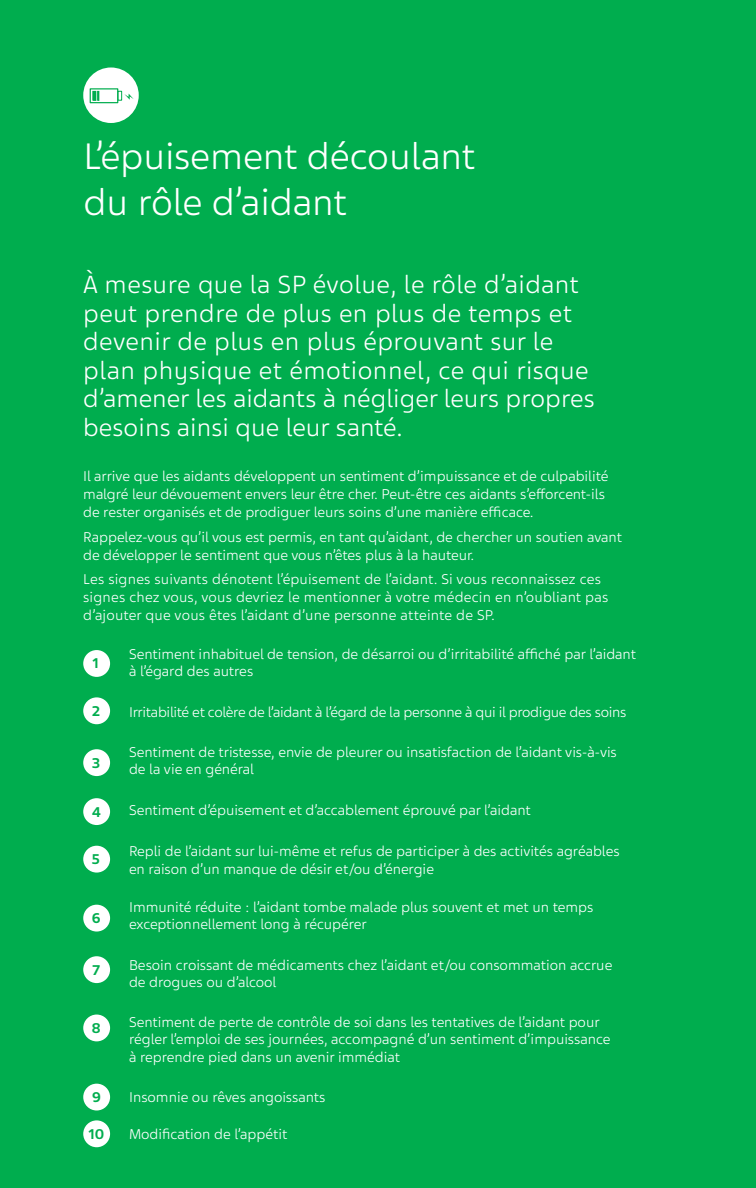
<style>
.page{position:relative;width:756px;height:1188px;background:#00ad4e}
.page>*{position:absolute;margin:0;border:0;box-sizing:border-box;transform-origin:0 0}
.t1{font:300 39px/46.8px "Teva Sans";color:#fff}
.H3_-_Rule{font:300 26.25px/28.5px "Teva Sans";letter-spacing:.015em;color:#fff}
.t2{font:300 15px/17.2px "Teva Sans";color:#fff}
.t3{font:300 15px "Teva Sans";letter-spacing:-.02em;color:#fff}
.Numbers{font:700 15px "Teva Sans";color:#00ad4e}
</style>
<div class="page">
<div style="left:83px;top:68px;width:56px;height:55px;background:#fff;border-radius:50%"></div>
<div style="left:90px;top:88px;width:28px;height:15px;border:1px solid #00ad4e"></div>
<div style="left:118px;top:91px;width:4px;height:10px;border:1px solid #00ad4e"></div>
<svg style="left:124px;top:94px;width:10px;height:6px"></svg>
<svg style="left:92px;top:91px;width:7px;height:10px"></svg>
<div style="left:84px;top:651px;width:25px;height:25px;background:#fff;border-radius:50%"></div>
<div style="left:83px;top:650px;width:27px;height:27px;border:2px solid #fff;border-radius:50%"></div>
<div style="left:84px;top:847px;width:25px;height:25px;background:#fff;border-radius:50%"></div>
<div style="left:83px;top:846px;width:27px;height:27px;border:2px solid #fff;border-radius:50%"></div>
<div style="left:84px;top:698px;width:25px;height:25px;background:#fff;border-radius:50%"></div>
<div style="left:83px;top:697px;width:27px;height:27px;border:2px solid #fff;border-radius:50%"></div>
<div style="left:84px;top:906px;width:25px;height:25px;background:#fff;border-radius:50%"></div>
<div style="left:83px;top:905px;width:27px;height:27px;border:2px solid #fff;border-radius:50%"></div>
<div style="left:84px;top:750px;width:25px;height:25px;background:#fff;border-radius:50%"></div>
<div style="left:83px;top:749px;width:27px;height:27px;border:2px solid #fff;border-radius:50%"></div>
<div style="left:84px;top:957px;width:25px;height:25px;background:#fff;border-radius:50%"></div>
<div style="left:83px;top:956px;width:27px;height:27px;border:2px solid #fff;border-radius:50%"></div>
<div style="left:84px;top:1085px;width:25px;height:25px;background:#fff;border-radius:50%"></div>
<div style="left:83px;top:1084px;width:27px;height:27px;border:2px solid #fff;border-radius:50%"></div>
<div style="left:84px;top:799px;width:25px;height:25px;background:#fff;border-radius:50%"></div>
<div style="left:83px;top:798px;width:27px;height:27px;border:2px solid #fff;border-radius:50%"></div>
<div style="left:84px;top:1016px;width:25px;height:24px;background:#fff;border-radius:50%"></div>
<div style="left:83px;top:1015px;width:27px;height:26px;border:2px solid #fff;border-radius:50%"></div>
<div style="left:84px;top:1121px;width:25px;height:25px;background:#fff;border-radius:50%"></div>
<div style="left:83px;top:1120px;width:27px;height:27px;border:2px solid #fff;border-radius:50%"></div>
<p class="t1" style="left:83px;top:133px;width:393px">L’épuisement découlant du rôle d’aidant</p>
<p class="H3_-_Rule" style="left:83px;top:271px;width:513px">À mesure que la SP évolue, le rôle d’aidant peut prendre de plus en plus de temps et devenir de plus en plus éprouvant sur le plan physique et émotionnel, ce qui risque d’amener les aidants à négliger leurs propres besoins ainsi que leur santé.</p>
<p class="t2" style="left:83px;top:467px;width:527px;line-height:18px">Il arrive que les aidants développent un sentiment d’impuissance et de culpabilité malgré leur dévouement envers leur être cher. Peut-être ces aidants s’efforcent-ils de rester organisés et de prodiguer leurs soins d’une manière efficace.</p>
<p class="t2" style="left:83px;top:528px;width:540px;line-height:18px">Rappelez-vous qu’il vous est permis, en tant qu’aidant, de chercher un soutien avant de développer le sentiment que vous n’êtes plus à la hauteur.</p>
<p class="t2" style="left:83px;top:570px;width:527px;line-height:18px">Les signes suivants dénotent l’épuisement de l’aidant. Si vous reconnaissez ces signes chez vous, vous devriez le mentionner à votre médecin en n’oubliant pas d’ajouter que vous êtes l’aidant d’une personne atteinte de SP.</p>
<p class="t2" style="left:129px;top:646px;width:508px">Sentiment inhabituel de tension, de désarroi ou d’irritabilité affiché par l’aidant à l’égard des autres</p>
<p class="t3" style="left:129px;top:703px;width:499px">Irritabilité et colère de l’aidant à l’égard de la personne à qui il prodigue des soins</p>
<p class="t2" style="left:129px;top:744px;width:489px">Sentiment de tristesse, envie de pleurer ou insatisfaction de l’aidant vis-à-vis de la vie en général</p>
<p class="t2" style="left:129px;top:801px;width:403px">Sentiment d’épuisement et d’accablement éprouvé par l’aidant</p>
<p class="t2" style="left:129px;top:843px;width:492px">Repli de l’aidant sur lui-même et refus de participer à des activités agréables en raison d’un manque de désir et/ou d’énergie</p>
<p class="t2" style="left:129px;top:899px;width:466px">Immunité réduite : l’aidant tombe malade plus souvent et met un temps exceptionnellement long à récupérer</p>
<p class="t2" style="left:129px;top:956px;width:485px">Besoin croissant de médicaments chez l’aidant et/ou consommation accrue de drogues ou d’alcool</p>
<p class="t2" style="left:129px;top:1014px;width:483px">Sentiment de perte de contrôle de soi dans les tentatives de l’aidant pour régler l’emploi de ses journées, accompagné d’un sentiment d’impuissance à reprendre pied dans un avenir immédiat</p>
<p class="t2" style="left:129px;top:1088px;width:198px">Insomnie ou rêves angoissants</p>
<p class="t2" style="left:129px;top:1126px;width:160px">Modification de l’appétit</p>
<p class="Numbers" style="left:92px;top:655px;width:9px">1</p>
<p class="Numbers" style="left:92px;top:702px;width:10px">2</p>
<p class="Numbers" style="left:92px;top:754px;width:10px">3</p>
<p class="Numbers" style="left:92px;top:803px;width:11px">4</p>
<p class="Numbers" style="left:92px;top:850px;width:10px">5</p>
<p class="Numbers" style="left:92px;top:909px;width:10px">6</p>
<p class="Numbers" style="left:93px;top:961px;width:10px">7</p>
<p class="Numbers" style="left:92px;top:1019px;width:10px">8</p>
<p class="Numbers" style="left:92px;top:1088px;width:10px">9</p>
<p class="Numbers" style="left:88px;top:1125px;width:18px">10</p>
</div>
